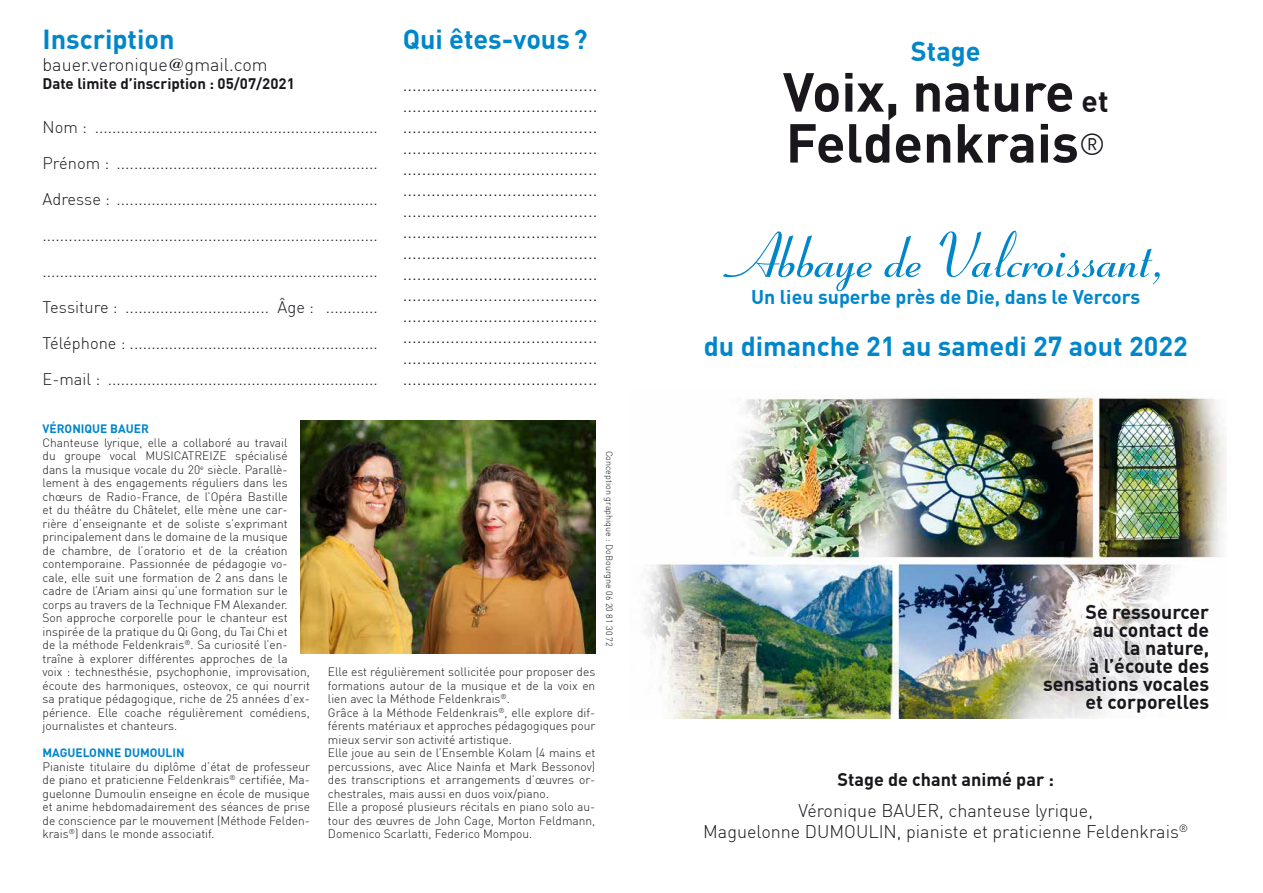
<style>
.page{position:relative;width:1263px;height:893px;background:#fff}
.page>*{position:absolute;margin:0;border:0;box-sizing:border-box;transform-origin:0 0}
.t1{font:700 63px "Coronet";color:#0086cb}
.t2{font:700 54px/51px "DIN Pro";color:#1a171c}
.t3{font:700 27px "DIN Pro";color:#0086cb}
.t4{font:700 19.5px/18px "DIN Pro";color:#1a171c;text-align:right}
.t5{font:700 19.5px "DIN Pro";color:#0086cb}
.t6{font:300 18px/21px "DIN Pro";color:#1a171c;text-align:center}
.t7{font:700 18px "DIN Pro";color:#1a171c}
.t8{font:300 16.5px/36px "DIN Pro";color:#1a171c;text-align:justify}
.t9{font:700 15px "DIN Pro";color:#1a171c}
.t10{font:300 12px/13.5px "DIN Pro";color:#1a171c}
.t11{font:700 12px "DIN Pro";color:#0086cb}
.t12{font:300 9px "DIN Pro";color:#1a171c}
.s1{font-family:"Times";font-weight:400}
.s2{font-size:30px}
.s3{font-weight:300;font-size:30px}
</style>
<div class="page">
<img style="left:644px;top:389px;width:582px;height:330px">
<img style="left:300px;top:420px;width:295px;height:234px">
<h3 class="t3" style="left:43px;top:22px;width:134px">Inscription</h3>
<h3 class="t6" style="left:43px;top:54px;width:227px">bauer.veronique<span class="s1">@</span>gmail.com</h3>
<p class="t9" style="left:43px;top:74px;width:254px">Date limite d’inscription : 05/07/2021</p>
<p class="t8" style="left:43px;top:109px;width:337px">Nom : .................................................................<br>Prénom : ............................................................<br>Adresse : ............................................................ ............................................................................. .............................................................................<br>Tessiture : ................................. Âge : ............<br>Téléphone : .........................................................<br>E-mail : ..............................................................</p>
<h3 class="t3" style="left:403px;top:22px;width:186px">Qui êtes-vous?</h3>
<p class="t6" style="left:403px;top:74px;width:196px;text-align:justify">......................................... ......................................... ......................................... ......................................... ......................................... ......................................... ......................................... ......................................... ......................................... ......................................... ......................................... ......................................... ......................................... ......................................... .........................................</p>
<p class="t11" style="left:43px;top:421px;width:108px">VÉRONIQUE BAUER</p>
<p class="t10" style="left:43px;top:435px;width:269px">Chanteuse lyrique, elle a collaboré au travail<br>du groupe vocal MUSICATREIZE spécialisé dans la musique vocale du 20<sup>e</sup> siècle. Parallè&shy;lement à des engagements réguliers dans les chœurs de Radio-France, de l’Opéra Bastille<br>et du théâtre du Châtelet, elle mène une car&shy;rière d’enseignante et de soliste s’exprimant principalement dans le domaine de la musique<br>de chambre, de l’oratorio et de la création contemporaine. Passionnée de pédagogie vo&shy;cale, elle suit une formation de 2 ans dans le cadre de l’Ariam ainsi qu’une formation sur le corps au travers de la Technique FM Alexander.<br>Son approche corporelle pour le chanteur est inspirée de la pratique du Qi Gong, du Tai Chi et<br>de la méthode Feldenkrais<sup>®</sup>. Sa curiosité l’en&shy;traîne à explorer différentes approches de la voix : technesthésie, psychophonie, improvisation, écoute des harmoniques, osteovox, ce qui nourrit sa pratique pédagogique, riche de 25 années d’ex&shy;périence. Elle coache régulièrement comédiens, journalistes et chanteurs.</p>
<p class="t11" style="left:43px;top:745px;width:144px">MAGUELONNE DUMOULIN</p>
<p class="t10" style="left:43px;top:759px;width:269px;text-align:justify">Pianiste titulaire du diplôme d’état de professeur de piano et praticienne Feldenkrais<sup>®</sup> certifiée, Ma&shy;guelonne Dumoulin enseigne en école de musique et anime hebdomadairement des séances de prise de conscience par le mouvement (Méthode Felden&shy;krais<sup>®</sup>) dans le monde associatif.</p>
<p class="t10" style="left:328px;top:665px;width:269px">Elle est régulièrement sollicitée pour proposer des formations autour de la musique et de la voix en lien avec la Méthode Feldenkrais<sup>®</sup>.<br>Grâce à la Méthode Feldenkrais<sup>®</sup>, elle explore dif&shy;férents matériaux et approches pédagogiques pour mieux servir son activité artistique.<br>Elle joue au sein de l’Ensemble Kolam (4 mains et percussions, avec Alice Nainfa et Mark Bessonov) des transcriptions et arrangements d’œuvres or&shy;chestrales, mais aussi en duos voix/piano.<br>Elle a proposé plusieurs récitals en piano solo au&shy;tour des œuvres de John Cage, Morton Feldmann, Domenico Scarlatti, Federico Mompou.</p>
<p class="t12" style="left:615px;top:451px;width:198px;rotate:90deg">Conception graphique : DoBourgne 06 20 81 30 72</p>
<h3 class="t3" style="left:911px;top:33px;width:71px">Stage</h3>
<h2 class="t2" style="left:783px;top:65px;width:327px">Voix, nature <span class="s2">et<br></span>Feldenkrais<span class="s3">®</span></h2>
<h1 class="t1" style="left:731px;top:220px;width:432px">Abbaye de Valcroissant,</h1>
<h3 class="t5" style="left:751px;top:284px;width:390px">Un lieu superbe près de Die, dans le Vercors</h3>
<h3 class="t3" style="left:704px;top:329px;width:485px">du dimanche 21 au samedi 27 aout 2022</h3>
<h3 class="t4" style="left:1043px;top:603px;width:168px">Se ressourcer<br>au contact de<br>la nature,<br>à l’écoute des sensations vocales et corporelles</h3>
<h3 class="t7" style="left:837px;top:768px;width:218px">Stage de chant animé par :</h3>
<h3 class="t6" style="left:703px;top:799px;width:487px;line-height:21.6px">Véronique BAUER, chanteuse lyrique,<br>Maguelonne DUMOULIN, pianiste et praticienne Feldenkrais<sup>®</sup></h3>
</div>
